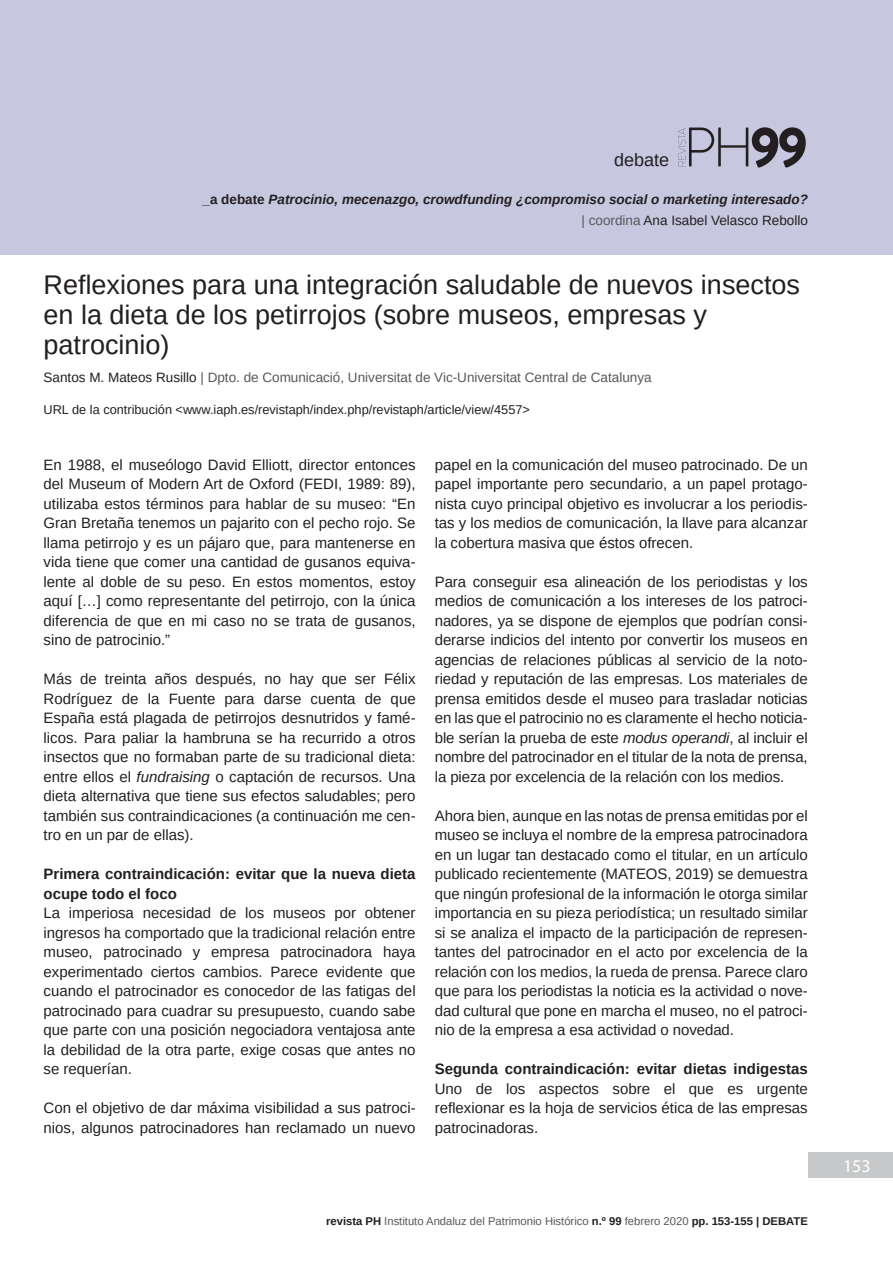
<style>
.page{position:relative;width:893px;height:1263px;background:#fff}
.page>*{position:absolute;margin:0;border:0;box-sizing:border-box;transform-origin:0 0}
.t1{font:900 56.4px "Brandon Grotesque";color:#231f20}
.Titulo{font:27px/30px "Arimo";color:#231f20}
.t2{font:18px "Arimo";color:#231f20}
.t3{font:18px "Myriad Pro";color:#fff}
.Rango_3{font:15px/19.5px "Arimo";color:#231f20;text-align:justify}
.Rango_3-2{font:700 15px/19.5px "Arimo";color:#231f20}
.t4{font:italic 700 13.5px/21px "Arimo";color:#231f20;text-align:right}
.Autor{font:13.5px "Arimo";color:#57585a}
.URL_articulo{font:12.75px "Arimo";color:#231f20}
.t5{font:11.25px "Arimo";color:#57585a}
.s1{font-style:normal}
.s2{font-weight:400;font-style:normal;color:#57585a}
.s3{font-weight:400;font-style:normal}
.s4{color:#231f20}
.s5{font-style:italic}
.s6{font-weight:700}
.s7{font-weight:700;color:#231f20}
</style>
<div class="page">
<div style="left:0;top:0;width:893px;height:255px;background:#c7c7e0"></div>
<div style="left:808px;top:1152px;width:85px;height:26px;background:#c7c8ca"></div>
<svg style="left:678px;top:128px;width:70px;height:38px"></svg>
<p class="t2" style="left:614px;top:148px;width:57px">debate</p>
<h1 class="t1" style="left:750px;top:107px;width:59px">99</h1>
<p class="t4" style="left:203px;top:189px;width:607px"><span class="s1">_a debate</span> Patrocinio, mecenazgo, crowdfunding ¿compromiso social o marketing interesado? <span class="s2">| coordina</span> <span class="s3">Ana Isabel Velasco Rebollo</span></p>
<p class="Titulo" style="left:44px;top:270px;width:758px">Reflexiones para una integración saludable de nuevos insectos en la dieta de los petirrojos (sobre museos, empresas y patrocinio)</p>
<p class="Autor" style="left:44px;top:369px;width:609px"><span class="s4">Santos M. Mateos Rusillo</span> | Dpto. de Comunicació, Universitat de Vic-Universitat Central de Catalunya</p>
<p class="URL_articulo" style="left:44px;top:402px;width:488px">URL de la contribución &lt;www.iaph.es/revistaph/index.php/revistaph/article/view/4557&gt;</p>
<p class="Rango_3" style="left:44px;top:455px;width:374px">En 1988, el museólogo David Elliott, director entonces del Museum of Modern Art de Oxford (FEDI, 1989: 89), utilizaba estos términos para hablar de su museo: “En Gran Bretaña tenemos un pajarito con el pecho rojo. Se llama petirrojo y es un pájaro que, para mantenerse en vida tiene que comer una cantidad de gusanos equiva&shy;lente al doble de su peso. En estos momentos, estoy aquí […] como representante del petirrojo, con la única diferencia de que en mi caso no se trata de gusanos, sino de patrocinio.”</p>
<p class="Rango_3" style="left:44px;top:669px;width:374px">Más de treinta años después, no hay que ser Félix Rodríguez de la Fuente para darse cuenta de que España está plagada de petirrojos desnutridos y famé&shy;licos. Para paliar la hambruna se ha recurrido a otros insectos que no formaban parte de su tradicional dieta: entre ellos el <span class="s5">fundraising</span> o captación de recursos. Una dieta alternativa que tiene sus efectos saludables; pero también sus contraindicaciones (a continuación me cen&shy;tro en un par de ellas).</p>
<p class="Rango_3-2" style="left:44px;top:864px;width:374px">Primera contraindicación: evitar que la nueva dieta ocupe todo el foco</p>
<p class="Rango_3" style="left:44px;top:903px;width:374px">La imperiosa necesidad de los museos por obtener ingresos ha comportado que la tradicional relación entre museo, patrocinado y empresa patrocinadora haya experimentado ciertos cambios. Parece evidente que cuando el patrocinador es conocedor de las fatigas del patrocinado para cuadrar su presupuesto, cuando sabe que parte con una posición negociadora ventajosa ante la debilidad de la otra parte, exige cosas que antes no se requerían.</p>
<p class="Rango_3" style="left:44px;top:1098px;width:374px">Con el objetivo de dar máxima visibilidad a sus patroci&shy;nios, algunos patrocinadores han reclamado un nuevo</p>
<p class="Rango_3" style="left:435px;top:455px;width:375px">papel en la comunicación del museo patrocinado. De un papel importante pero secundario, a un papel protago&shy;nista cuyo principal objetivo es involucrar a los periodis&shy;tas y los medios de comunicación, la llave para alcanzar la cobertura masiva que éstos ofrecen.</p>
<p class="Rango_3" style="left:435px;top:572px;width:375px">Para conseguir esa alineación de los periodistas y los medios de comunicación a los intereses de los patroci&shy;nadores, ya se dispone de ejemplos que podrían consi&shy;derarse indicios del intento por convertir los museos en agencias de relaciones públicas al servicio de la noto&shy;riedad y reputación de las empresas. Los materiales de prensa emitidos desde el museo para trasladar noticias en las que el patrocinio no es claramente el hecho noticia&shy;ble serían la prueba de este <span class="s5">modus operandi</span>, al incluir el nombre del patrocinador en el titular de la nota de prensa, la pieza por excelencia de la relación con los medios.</p>
<p class="Rango_3" style="left:435px;top:806px;width:375px">Ahora bien, aunque en las notas de prensa emitidas por el museo se incluya el nombre de la empresa patrocinadora en un lugar tan destacado como el titular, en un artículo publicado recientemente (MATEOS, 2019) se demuestra que ningún profesional de la información le otorga similar importancia en su pieza periodística; un resultado similar si se analiza el impacto de la participación de represen&shy;tantes del patrocinador en el acto por excelencia de la relación con los medios, la rueda de prensa. Parece claro que para los periodistas la noticia es la actividad o nove&shy;dad cultural que pone en marcha el museo, no el patroci&shy;nio de la empresa a esa actividad o novedad.</p>
<p class="Rango_3" style="left:435px;top:1059px;width:375px"><span class="s6">Segunda contraindicación: evitar dietas indigestas </span>Uno de los aspectos sobre el que es urgente reflexionar es la hoja de servicios ética de las empresas patrocinadoras.</p>
<p class="t5" style="left:326px;top:1213px;width:483px"><span class="s7">revista PH</span> Instituto Andaluz del Patrimonio Histórico <span class="s7">n.º 99</span> febrero 2020 <span class="s7">pp. 153-155 | DEBATE</span></p>
<p class="t3" style="left:843px;top:1155px;width:29px">153</p>
</div>
